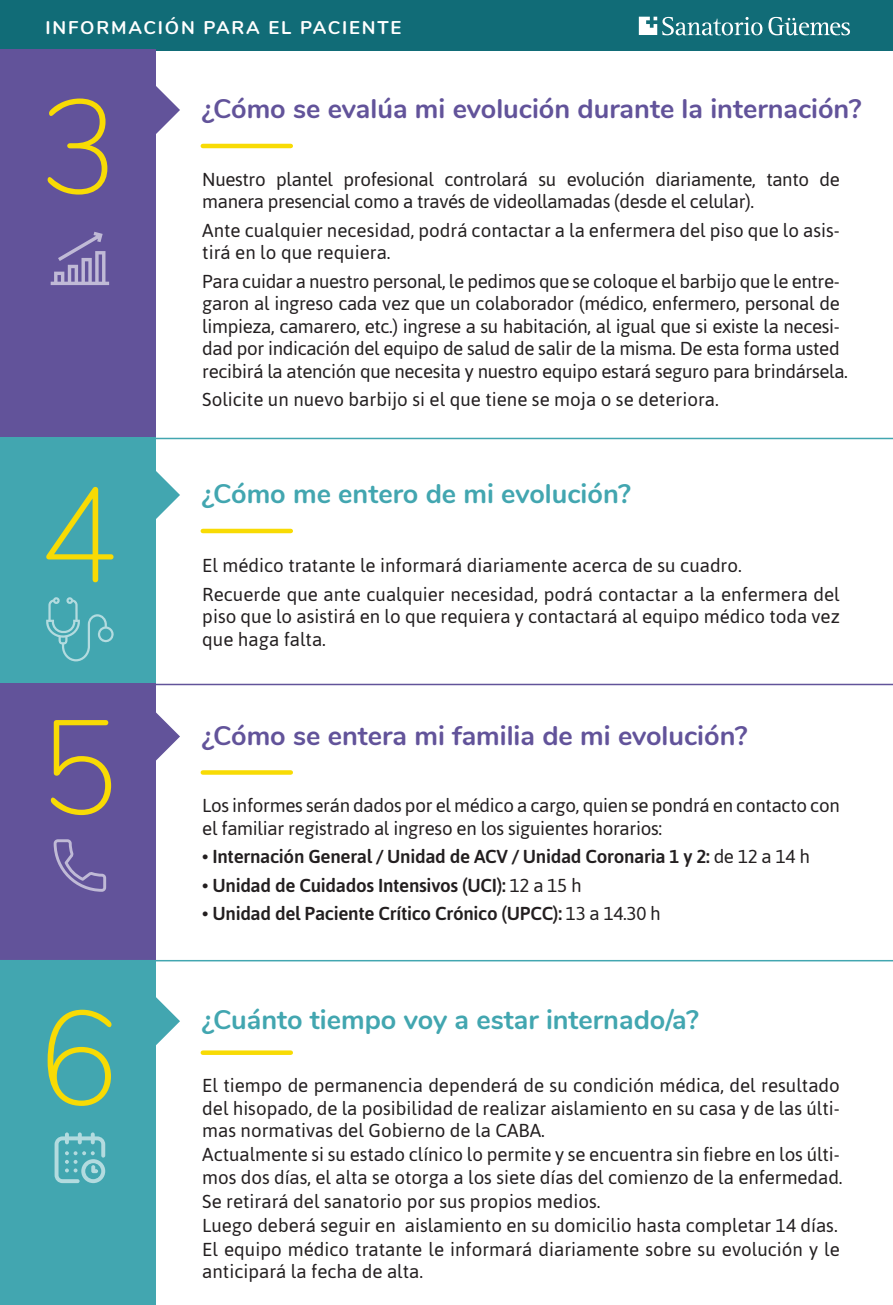
<style>
.page{position:relative;width:893px;height:1305px;background:#fff}
.page>*{position:absolute;margin:0;border:0;box-sizing:border-box;transform-origin:0 0}
.t1{font:200 133.35px "Nunito";color:#f8db04}
.t2{font:700 27px "Nunito";color:#62539a}
.t3{font:700 27px "Nunito";color:#42a6b0}
.t4{font:18.75px/22.5px "Asap";letter-spacing:-.005em;color:#231f20}
.t5{font:500 18.75px "Asap";letter-spacing:-.015em;color:#231f20}
.t6{font:700 18.45px "Nunito";letter-spacing:.1em;color:#fff}
.s1{font-weight:400}
</style>
<div class="page">
<div style="left:0;top:0;width:893px;height:51px;background:#116c77"></div>
<hr style="left:203px;top:144px;width:88px;height:4px;background:#f8db04">
<div style="left:0;top:50px;width:156px;height:505px;background:#62539a"></div>
<svg style="left:156px;top:86px;width:24px;height:48px"></svg>
<svg style="left:51px;top:232px;width:58px;height:53px"></svg>
<hr style="left:203px;top:529px;width:88px;height:4px;background:#f8db04">
<hr style="left:0;top:438px;width:893px;height:1px;background:#42a6b0">
<div style="left:0;top:437px;width:156px;height:272px;background:#42a6b0"></div>
<svg style="left:156px;top:471px;width:24px;height:48px"></svg>
<div style="left:203px;top:770px;width:88px;height:5px;background:#f8db04"></div>
<hr style="left:0;top:684px;width:893px;height:1px;background:#62539a">
<div style="left:0;top:683px;width:156px;height:294px;background:#62539a"></div>
<svg style="left:156px;top:712px;width:24px;height:49px"></svg>
<div style="left:203px;top:1050px;width:88px;height:5px;background:#f8db04"></div>
<hr style="left:0;top:960px;width:893px;height:1px;background:#42a6b0">
<div style="left:0;top:961px;width:156px;height:344px;background:#42a6b0"></div>
<svg style="left:156px;top:997px;width:24px;height:48px"></svg>
<svg style="left:639px;top:17px;width:211px;height:18px"></svg>
<svg style="left:46px;top:597px;width:68px;height:64px"></svg>
<svg style="left:54px;top:839px;width:52px;height:53px"></svg>
<svg style="left:55px;top:1132px;width:50px;height:51px"></svg>
<p class="t6" style="left:45px;top:14px;width:358px">INFORMACIÓN PARA EL PACIENTE</p>
<h1 class="t1" style="left:39px;top:50px;width:82px">3</h1>
<h2 class="t2" style="left:202px;top:89px;width:661px">¿Cómo se evalúa mi evolución durante la internación?</h2>
<p class="t4" style="left:202px;top:167px;width:639px">Nuestro plantel profesional controlará su evolución diariamente, tanto de manera presencial como a través de videollamadas (desde el celular).</p>
<p class="t4" style="left:202px;top:218px;width:639px">Ante cualquier necesidad, podrá contactar a la enfermera del piso que lo asis&shy;tirá en lo que requiera.</p>
<p class="t4" style="left:202px;top:269px;width:647px">Para cuidar a nuestro personal, le pedimos que se coloque el barbijo que le entre&shy;garon al ingreso cada vez que un colaborador (médico, enfermero, personal de limpieza, camarero, etc.) ingrese a su habitación, al igual que si existe la necesi&shy;dad por indicación del equipo de salud de salir de la misma. De esta forma usted recibirá la atención que necesita y nuestro equipo estará seguro para brindársela.</p>
<p class="t4" style="left:202px;top:388px;width:518px">Solicite un nuevo barbijo si el que tiene se moja o se deteriora.</p>
<h1 class="t1" style="left:39px;top:438px;width:82px">4</h1>
<h2 class="t3" style="left:202px;top:474px;width:431px">¿Cómo me entero de mi evolución?</h2>
<p class="t4" style="left:202px;top:551px;width:639px;line-height:28.5px">El médico tratante le informará diariamente acerca de su cuadro.<br>Recuerde que ante cualquier necesidad, podrá contactar a la enfermera del</p>
<p class="t4" style="left:202px;top:605px;width:639px">piso que lo asistirá en lo que requiera y contactará al equipo médico toda vez que haga falta.</p>
<h1 class="t1" style="left:39px;top:670px;width:82px">5</h1>
<h2 class="t2" style="left:202px;top:715px;width:547px">¿Cómo se entera mi familia de mi evolución?</h2>
<p class="t4" style="left:202px;top:794px;width:639px">Los informes serán dados por el médico a cargo, quien se pondrá en contacto con el familiar registrado al ingreso en los siguientes horarios:</p>
<p class="t5" style="left:202px;top:844px;width:609px">• Internación General / Unidad de ACV / Unidad Coronaria 1 y 2: <span class="s1">de 12 a 14 h</span></p>
<p class="t5" style="left:202px;top:873px;width:381px">• Unidad de Cuidados Intensivos (UCI): <span class="s1">12 a 15 h</span></p>
<p class="t5" style="left:202px;top:901px;width:460px">• Unidad del Paciente Crítico Crónico (UPCC): <span class="s1">13 a 14.30 h</span></p>
<h1 class="t1" style="left:39px;top:961px;width:81px">6</h1>
<h2 class="t3" style="left:202px;top:1000px;width:499px">¿Cuánto tiempo voy a estar internado/a?</h2>
<p class="t4" style="left:202px;top:1074px;width:642px;line-height:23.2px">El tiempo de permanencia dependerá de su condición médica, del resultado del hisopado, de la posibilidad de realizar aislamiento en su casa y de las últi&shy;mas normativas del Gobierno de la CABA.<br>Actualmente si su estado clínico lo permite y se encuentra sin fiebre en los últi&shy;mos dos días, el alta se otorga a los siete días del comienzo de la enfermedad.<br>Se retirará del sanatorio por sus propios medios.<br>Luego deberá seguir en aislamiento en su domicilio hasta completar 14 días.<br>El equipo médico tratante le informará diariamente sobre su evolución y le anticipará la fecha de alta.</p>
</div>
